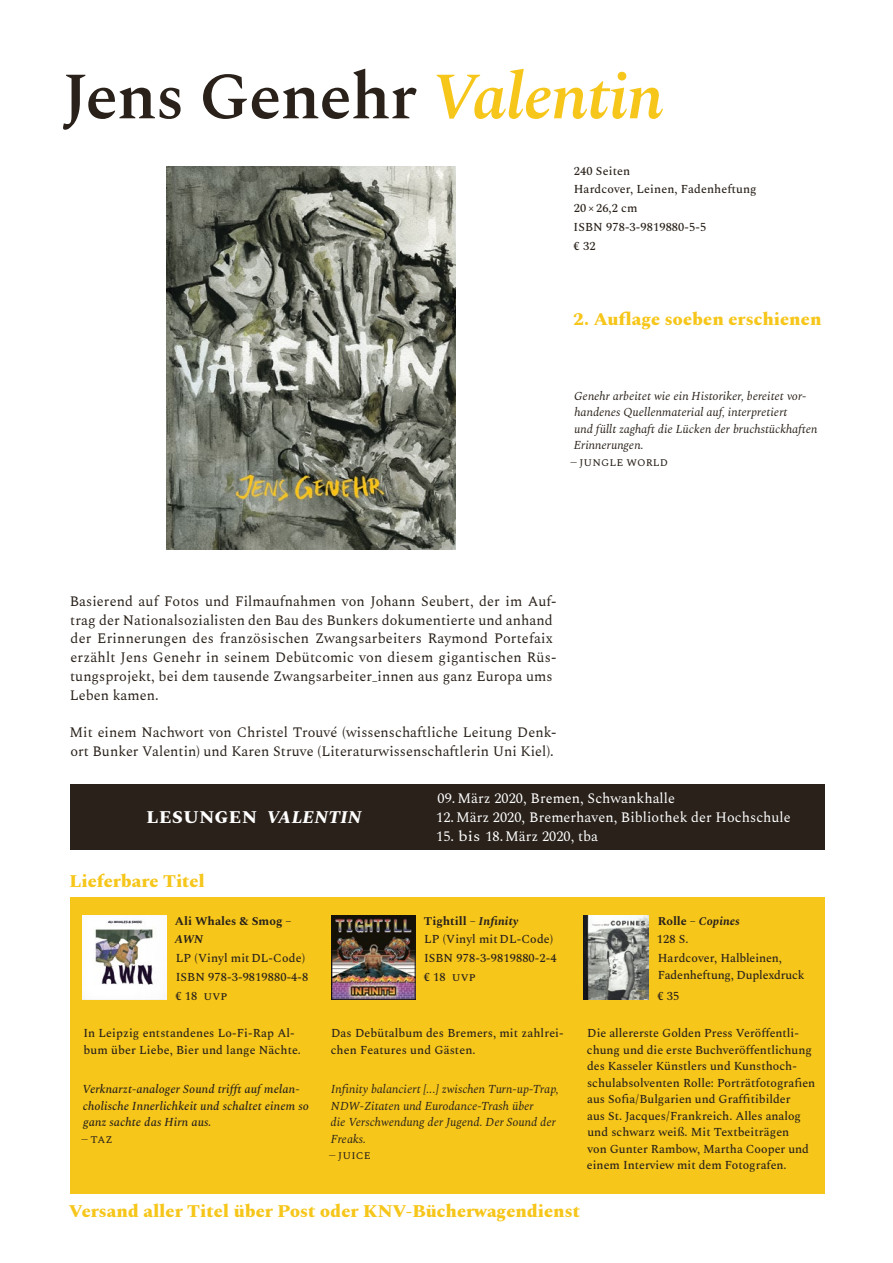
<style>
.page{position:relative;width:893px;height:1263px;background:#fff}
.page>*{position:absolute;margin:0;border:0;box-sizing:border-box;transform-origin:0 0}
.autor{font:600 66px "Spectral";letter-spacing:-.015em;color:#29211a}
.mengentext_9_5_-_12{font:800 18px "Spectral";letter-spacing:.005em;color:#f6c61a}
.vorankündigung{font:800 18px "Spectral";letter-spacing:.005em;color:#f6c61a}
.mengentext_9_5_-_12-2{font:800 18px "Spectral";letter-spacing:.03em;color:#fff}
.mengentext_9_4_-_12{font:14.25px/18.8px "Spectral";letter-spacing:.005em;color:#29211a}
.mengentext_9_5_-_12-3{font:14.25px "Spectral";letter-spacing:.005em;color:#fff}
.buchdetails{font:500 12px/16.5px "Spectral";letter-spacing:.005em;color:#29211a}
.buchdetails-2{font:italic 12px/16.5px "Spectral";letter-spacing:.005em;color:#29211a}
.buchdetails-3{font:italic 500 12px/16.5px "Spectral";letter-spacing:.01em;color:#29211a}
.buchdetails-4{font:700 12px "Spectral";letter-spacing:.005em;color:#29211a}
.buchdetails-5{font:italic 700 12px "Spectral";letter-spacing:.005em;color:#29211a}
.buchdetails-6{font:12px "Spectral";color:#29211a;scale:1.3 1}
.s1{font-style:italic;color:#f6c61a}
.s2{font-style:italic}
.s3{font-weight:400;font-style:normal}
.s4{font-weight:500}
.s5{font-style:normal}
</style>
<div class="page">
<div style="left:70px;top:784px;width:755px;height:66px;background:#29211a"></div>
<img style="left:166px;top:166px;width:290px;height:383px">
<div style="left:70px;top:897px;width:755px;height:297px;background:#f6c61a"></div>
<img style="left:331px;top:916px;width:84px;height:84px">
<img style="left:584px;top:916px;width:65px;height:84px">
<img style="left:83px;top:916px;width:84px;height:84px">
<p class="autor" style="left:62px;top:49px;width:604px">Jens Genehr <span class="s1">Valentin</span></p>
<p class="buchdetails" style="left:574px;top:161px;width:58px">240 Seiten</p>
<p class="buchdetails" style="left:574px;top:180px;width:185px">Hardcover, Leinen, Fadenheftung</p>
<p class="buchdetails" style="left:574px;top:199px;width:65px">20 × 26,2 cm</p>
<p class="buchdetails" style="left:574px;top:218px;width:134px">ISBN 978-3-9819880-5-5</p>
<p class="buchdetails" style="left:574px;top:236px;width:23px">€ 32</p>
<p class="vorankündigung" style="left:573px;top:306px;width:250px">2. Auflage soeben erschienen</p>
<p class="buchdetails-2" style="left:574px;top:386px;width:245px">Genehr arbeitet wie ein Historiker, bereitet vor&shy;handenes Quellenmaterial auf, interpretiert<br>und füllt zaghaftdie Lücken der bruchstückhaften Erinnerungen.</p>
<p class="buchdetails-6" style="left:570px;top:453px;width:77px">– jungle world</p>
<p class="mengentext_9_4_-_12" style="left:70px;top:591px;width:488px">Basierend auf Fotos und Filmaufnahmen von Johann Seubert, der im Auf&shy;trag der Nationalsozialisten den Bau des Bunkers dokumentierte und anhand der Erinnerungen des französischen Zwangsarbeiters Raymond Portefaix erzählt Jens Genehr in seinem Debütcomic von diesem gigantischen Rüs&shy;tungsprojekt, bei dem tausende Zwangsarbeiter_innen aus ganz Europa ums Leben kamen.</p>
<p class="mengentext_9_4_-_12" style="left:70px;top:722px;width:488px">Mit einem Nachwort von Christel Trouvé ( wissenschaftliche Leitung Denk&shy;ort Bunker Valentin) und Karen Struve ( Literaturwissenschaftlerin Uni Kiel ).</p>
<p class="mengentext_9_5_-_12-3" style="left:438px;top:788px;width:239px">09. März 2020, Bremen, Schwankhalle</p>
<p class="mengentext_9_5_-_12-3" style="left:436px;top:807px;width:356px">12. März 2020, Bremerhaven, Bibliothek der Hochschule</p>
<p class="mengentext_9_5_-_12-3" style="left:436px;top:825px;width:163px">15. bis 18. März 2020, tba</p>
<p class="mengentext_9_5_-_12-2" style="left:147px;top:804px;width:217px">LESUNGEN <span class="s2">VALENTIN</span></p>
<p class="vorankündigung" style="left:70px;top:868px;width:137px">Lieferbare Titel</p>
<p class="buchdetails-4" style="left:175px;top:912px;width:118px">Ali Whales &amp; Smog –</p>
<p class="buchdetails-5" style="left:175px;top:931px;width:30px">AWN</p>
<p class="buchdetails" style="left:176px;top:949px;width:131px">LP ( Vinyl mit DL-Code )</p>
<p class="buchdetails" style="left:176px;top:968px;width:134px">ISBN 978-3-9819880-4-8</p>
<p class="buchdetails" style="left:176px;top:986px;width:54px">€ 18 uvp</p>
<p class="buchdetails" style="left:83px;top:1024px;width:219px">In Leipzig entstandenes Lo-Fi-Rap Al&shy;bum über Liebe, Bier und lange Nächte.</p>
<p class="buchdetails-3" style="left:81px;top:1080px;width:229px">Verknarzt-analoger Sound trifft auf melan&shy;cholische Innerlichkeit und schaltet einem so ganz sachte das Hirn aus.<br>–<span class="s3">taz</span></p>
<p class="buchdetails-4" style="left:424px;top:912px;width:96px">Tightill – <span class="s2">Infinity</span></p>
<p class="buchdetails" style="left:424px;top:930px;width:131px">LP ( Vinyl mit DL-Code )</p>
<p class="buchdetails" style="left:424px;top:949px;width:134px">ISBN 978-3-9819880-2-4</p>
<p class="buchdetails" style="left:424px;top:968px;width:54px">€ 18 uvp</p>
<p class="buchdetails" style="left:331px;top:1024px;width:234px">Das Debütalbum des Bremers, mit zahlrei&shy;chen Features und Gästen.</p>
<p class="buchdetails-2" style="left:329px;top:1080px;width:232px">Infinity balanciert [. . .] zwischen Turn-up-Trap,<br>NDW-Zitaten und Eurodance-Trash über<br>die Verschwendung der Jugend. Der Sound der<br>Freaks.<br><span class="s4">–</span><span class="s5">juice</span></p>
<p class="buchdetails-5" style="left:658px;top:912px;width:83px"><span class="s5">Rolle –</span> Copines</p>
<p class="buchdetails" style="left:657px;top:930px;width:33px">128 S.</p>
<p class="buchdetails" style="left:658px;top:949px;width:148px">Hardcover, Halbleinen,<br>Fadenhef-tung, Duplexdruck</p>
<p class="buchdetails" style="left:657px;top:986px;width:23px">€ 35</p>
<p class="buchdetails" style="left:587px;top:1024px;width:230px">Die allererste Golden Press Veröffentli&shy;chung und die erste Buchveröffentlichung des Kasseler Künstlers und Kunsthoch&shy;schulabsolventen Rolle: Porträtfotografien aus Sofia / Bulgarien und Graffitibilder<br>aus St. Jacques / Frankreich. Alles analog und schwarz weiß. Mit Textbeiträgen<br>von Gunter Rambow, Martha Cooper und einem Interview mit dem Fotografen.</p>
<p class="mengentext_9_5_-_12" style="left:69px;top:1198px;width:513px">Versand aller Titel über Post oder KNV-Bücherwagendienst</p>
</div>
